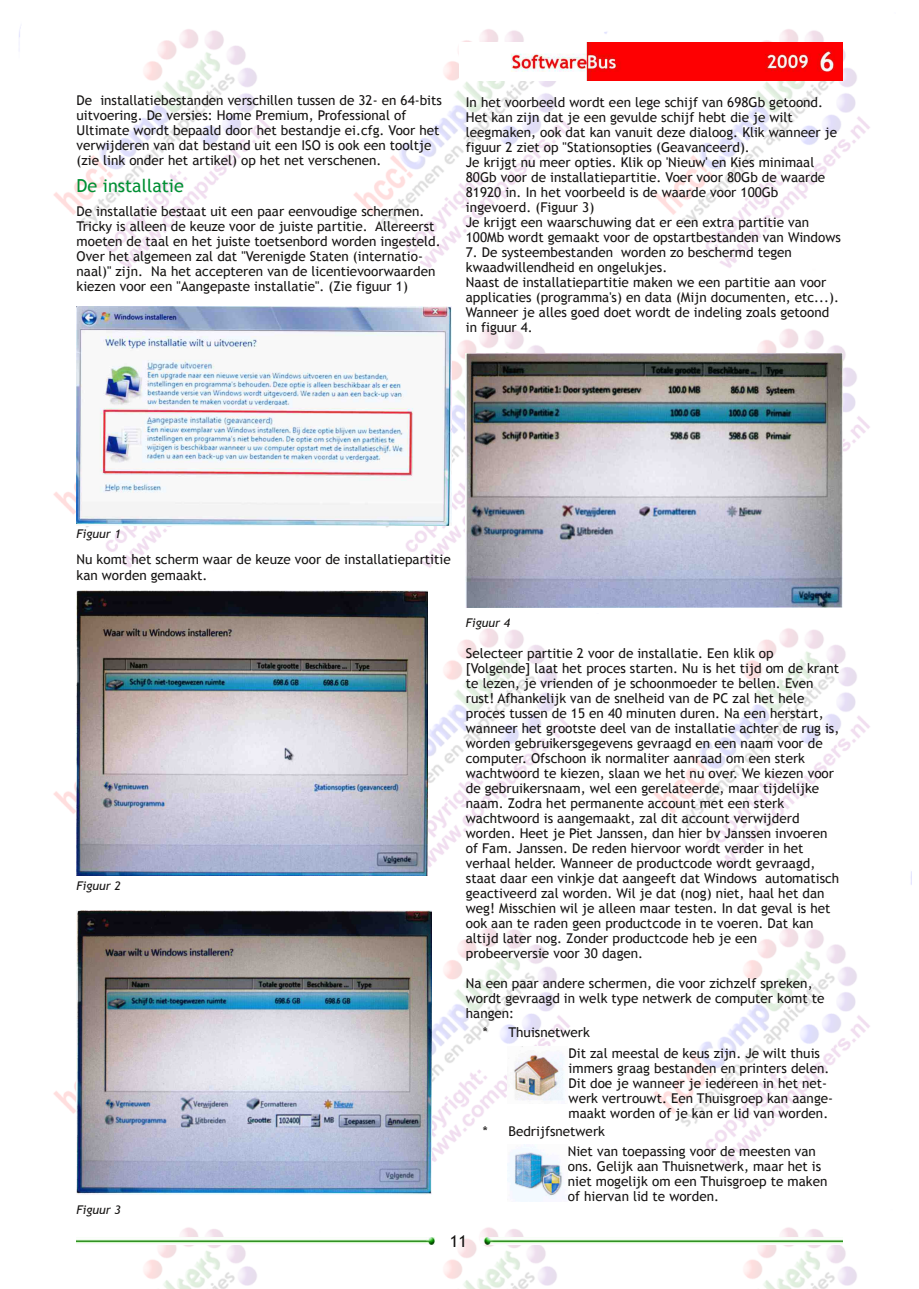
<style>
.page{position:relative;width:919px;height:1289px;background:#fff}
.page>*{position:absolute;margin:0;border:0;box-sizing:border-box;transform-origin:0 0}
.t1{font:18px "Trebuchet MS";color:#008f33}
.t2{font:16.5px "Trebuchet MS";color:#161413}
.t3{font:13.5px/15px "Trebuchet MS";color:#161413}
.t4{font:italic 12px "Trebuchet MS";color:#161413}
</style>
<div class="page">
<img style="left:19px;top:27px;width:851px;height:1261px">
<img style="left:459px;top:43px;width:383px;height:38px">
<img style="left:77px;top:1237px;width:361px;height:7px">
<img style="left:480px;top:1237px;width:362px;height:7px">
<img style="left:77px;top:306px;width:374px;height:219px">
<img style="left:77px;top:590px;width:351px;height:285px">
<img style="left:77px;top:910px;width:354px;height:284px">
<img style="left:466px;top:353px;width:376px;height:255px">
<img style="left:507px;top:1046px;width:60px;height:57px">
<img style="left:507px;top:1144px;width:60px;height:57px">
<p class="t3" style="left:77px;top:93px;width:367px">De installatiebestanden verschillen tussen de 32‐ en 64‐bits uitvoering. De versies: Home Premium, Professional of Ultimate wordt bepaald door het bestandje ei.cfg. Voor het verwijderen van dat bestand uit een ISO is ook een tooltje (zie link onder het artikel) op het net verschenen.</p>
<h1 class="t1" style="left:77px;top:175px;width:109px">De installatie</h1>
<p class="t3" style="left:77px;top:204px;width:365px">De installatie bestaat uit een paar eenvoudige schermen.<br>Tricky is alleen de keuze voor de juiste partitie. Allereerst moeten de taal en het juiste toetsenbord worden ingesteld.<br>Over het algemeen zal dat "Verenigde Staten (internatio‐ naal)" zijn. Na het accepteren van de licentievoorwaarden kiezen voor een "Aangepaste installatie". (Zie figuur 1)</p>
<p class="t3" style="left:466px;top:94px;width:376px">In het voorbeeld wordt een lege schijf van 698Gb getoond.<br>Het kan zijn dat je een gevulde schijf hebt die je wilt leegmaken, ook dat kan vanuit deze dialoog. Klik wanneer je figuur 2 ziet op "Stationsopties (Geavanceerd).<br>Je krijgt nu meer opties. Klik op 'Nieuw' en Kies minimaal 80Gb voor de installatiepartitie. Voer voor 80Gb de waarde 81920 in. In het voorbeeld is de waarde voor 100Gb ingevoerd. (Figuur 3)<br>Je krijgt een waarschuwing dat er een extra partitie van 100Mb wordt gemaakt voor de opstartbestanden van Windows</p>
<p class="t3" style="left:466px;top:244px;width:374px">7. De systeembestanden worden zo beschermd tegen kwaadwillendheid en ongelukjes.<br>Naast de installatiepartitie maken we een partitie aan voor applicaties (programma's) en data (Mijn documenten, etc...).<br>Wanneer je alles goed doet wordt de indeling zoals getoond in figuur 4.</p>
<p class="t4" style="left:77px;top:526px;width:46px">Figuur 1</p>
<p class="t3" style="left:77px;top:552px;width:375px">Nu komt het scherm waar de keuze voor de installatiepartitie kan worden gemaakt.</p>
<p class="t4" style="left:77px;top:879px;width:46px">Figuur 2</p>
<p class="t4" style="left:77px;top:1202px;width:46px">Figuur 3</p>
<p class="t4" style="left:466px;top:616px;width:46px">Figuur 4</p>
<p class="t3" style="left:466px;top:646px;width:375px">Selecteer partitie 2 voor de installatie. Een klik op [Volgende] laat het proces starten. Nu is het tijd om de krant te lezen, je vrienden of je schoonmoeder te bellen. Even rust! Afhankelijk van de snelheid van de PC zal het hele proces tussen de 15 en 40 minuten duren. Na een herstart, wanneer het grootste deel van de installatie achter de rug is, worden gebruikersgegevens gevraagd en een naam voor de computer. Ofschoon ik normaliter aanraad om een sterk wachtwoord te kiezen, slaan we het nu over. We kiezen voor de gebruikersnaam, wel een gerelateerde, maar tijdelijke naam. Zodra het permanente account met een sterk wachtwoord is aangemaakt, zal dit account verwijderd worden. Heet je Piet Janssen, dan hier bv Janssen invoeren of Fam. Janssen. De reden hiervoor wordt verder in het verhaal helder. Wanneer de productcode wordt gevraagd, staat daar een vinkje dat aangeeft dat Windows automatisch geactiveerd zal worden. Wil je dat (nog) niet, haal het dan weg! Misschien wil je alleen maar testen. In dat geval is het ook aan te raden geen productcode in te voeren. Dat kan altijd later nog. Zonder productcode heb je een probeerversie voor 30 dagen.</p>
<p class="t3" style="left:466px;top:976px;width:360px">Na een paar andere schermen, die voor zichzelf spreken, wordt gevraagd in welk type netwerk de computer komt te hangen:</p>
<p class="t3" style="left:568px;top:1045px;width:266px">Dit zal meestal de keus zijn. Je wilt thuis immers graag bestanden en printers delen.<br>Dit doe je wanneer je iedereen in het net‐ werk vertrouwt. Een Thuisgroep kan aange‐ maakt worden of je kan er lid van worden.</p>
<p class="t3" style="left:567px;top:1144px;width:261px">Niet van toepassing voor de meesten van ons. Gelijk aan Thuisnetwerk, maar het is niet mogelijk om een Thuisgroep te maken of hiervan lid te worden.</p>
<p class="t3" style="left:483px;top:1024px;width:108px">* Thuisnetwerk</p>
<p class="t3" style="left:483px;top:1123px;width:124px">* Bedrijfsnetwerk</p>
<p class="t2" style="left:450px;top:1231px;width:19px">11</p>
</div>
